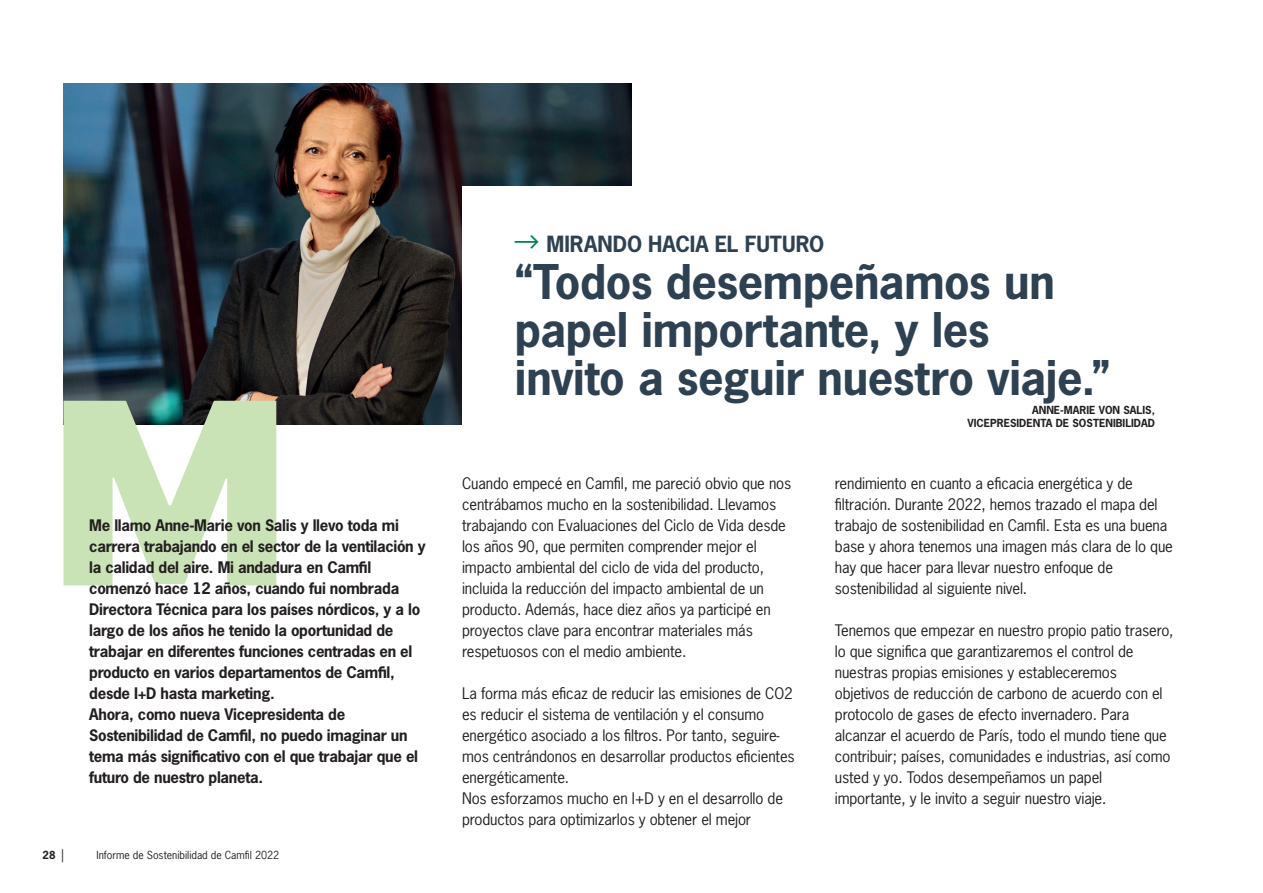
<style>
.page{position:relative;width:1263px;height:893px;background:#fff}
.page>*{position:absolute;margin:0;border:0;box-sizing:border-box;transform-origin:0 0}
.t1{font:900 253.8px "Inter";color:#cae3b6}
.t2{font:700 45px/48px "News Gothic Std";letter-spacing:-.01em;color:#2e4152}
.t3{font:700 21px "News Gothic Std";color:#2e4152}
.t4{font:15px/21px "News Gothic Std";letter-spacing:-.01em;color:#231f20}
.t5{font:700 15px/21px "News Gothic Std";letter-spacing:-.02em;color:#231f20}
.t6{font:700 10.5px/12.6px "News Gothic Std";color:#231f20;text-align:right}
.t7{font:10.5px "News Gothic Std";color:#231f20}
.s1{font-weight:400;font-size:13.2px}
</style>
<div class="page">
<img style="left:64px;top:84px;width:567px;height:340px">
<div style="left:463px;top:186px;width:576px;height:310px;background:#fff"></div>
<h1 class="t1" style="left:52px;top:302px;width:238px">M</h1>
<p class="t5" style="left:89px;top:515px;width:338px">Me llamo Anne-Marie von Salis y llevo toda mi carrera trabajando en el sector de la ventilación y la calidad del aire. Mi andadura en Camfil comenzó hace 12 años, cuando fui nombrada Directora Técnica para los países nórdicos, y a lo largo de los años he tenido la oportunidad de trabajar en diferentes funciones centradas en el producto en varios departamentos de Camfil, desde I+D hasta marketing.<br>Ahora, como nueva Vicepresidenta de Sostenibilidad de Camfil, no puedo imaginar un tema más significativo con el que trabajar que el futuro de nuestro planeta.</p>
<p class="t6" style="left:43px;top:848px;width:23px">28 <span class="s1">|</span></p>
<p class="t7" style="left:97px;top:848px;width:184px">Informe de Sostenibilidad de Camfil 2022</p>
<h3 class="t3" style="left:546px;top:230px;width:279px">MIRANDO HACIA EL FUTURO</h3>
<h2 class="t2" style="left:515px;top:257px;width:597px">“Todos desempeñamos un papel importante, y les invito a seguir nuestro viaje.”</h2>
<p class="t4" style="left:462px;top:473px;width:331px">Cuando empecé en Camfil, me pareció obvio que nos centrábamos mucho en la sostenibilidad. Llevamos trabajando con Evaluaciones del Ciclo de Vida desde los años 90, que permiten comprender mejor el impacto ambiental del ciclo de vida del producto, incluida la reducción del impacto ambiental de un producto. Además, hace diez años ya participé en proyectos clave para encontrar materiales más respetuosos con el medio ambiente.</p>
<p class="t4" style="left:462px;top:683px;width:334px">La forma más eficaz de reducir las emisiones de CO2 es reducir el sistema de ventilación y el consumo energético asociado a los filtros. Por tanto, seguire&shy;mos centrándonos en desarrollar productos eficientes energéticamente.<br>Nos esforzamos mucho en I+D y en el desarrollo de productos para optimizarlos y obtener el mejor</p>
<p class="t6" style="left:967px;top:404px;width:189px">ANNE-MARIE VON SALIS,<br>VICEPRESIDENTA DE SOSTENIBILIDAD</p>
<p class="t4" style="left:835px;top:473px;width:339px">rendimiento en cuanto a eficacia energética y de filtración. Durante 2022, hemos trazado el mapa del trabajo de sostenibilidad en Camfil. Esta es una buena base y ahora tenemos una imagen más clara de lo que hay que hacer para llevar nuestro enfoque de sostenibilidad al siguiente nivel.</p>
<p class="t4" style="left:835px;top:620px;width:340px">Tenemos que empezar en nuestro propio patio trasero, lo que significa que garantizaremos el control de nuestras propias emisiones y estableceremos objetivos de reducción de carbono de acuerdo con el protocolo de gases de efecto invernadero. Para alcanzar el acuerdo de París, todo el mundo tiene que contribuir; países, comunidades e industrias, así como usted y yo. Todos desempeñamos un papel importante, y le invito a seguir nuestro viaje.</p>
</div>
